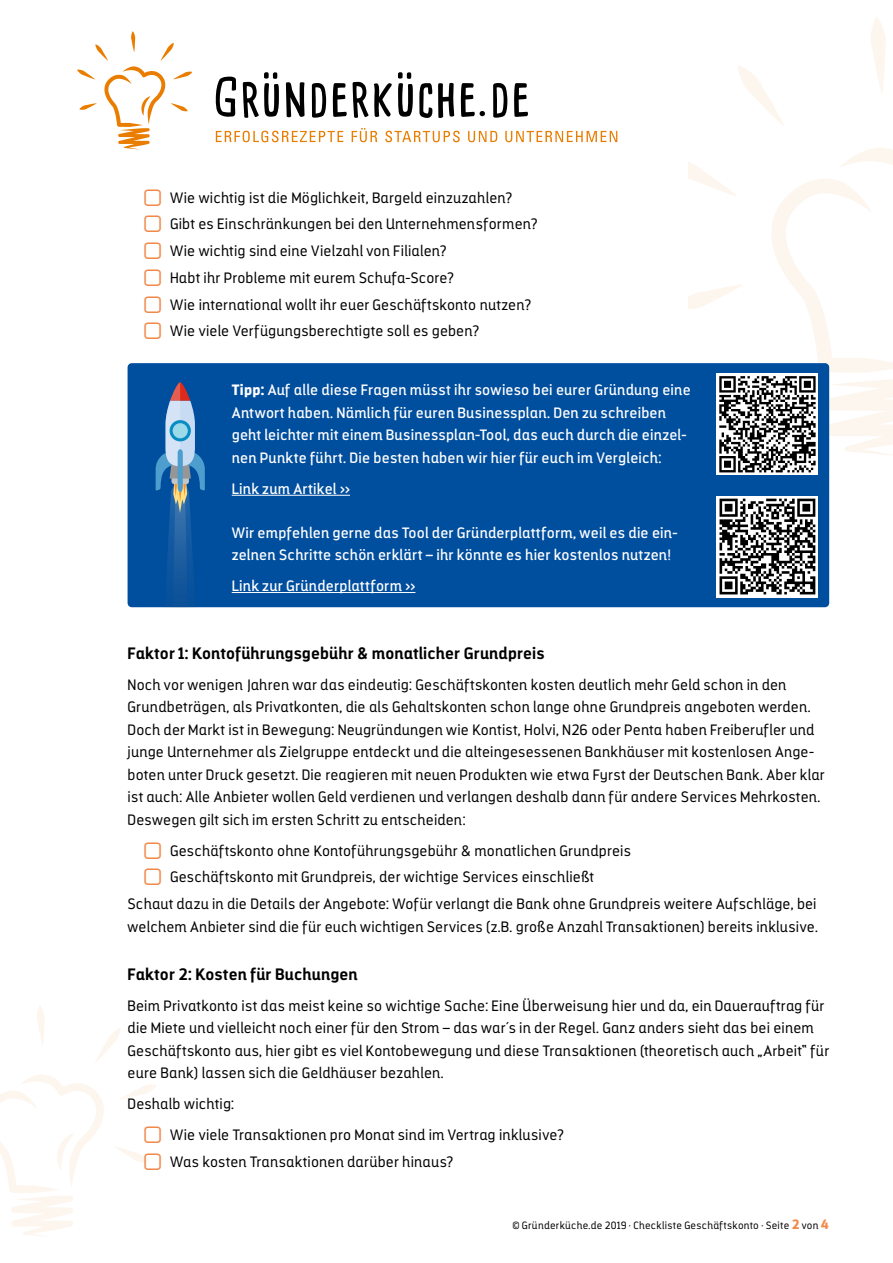
<style>
.page{position:relative;width:893px;height:1263px;background:#fff}
.page>*{position:absolute;margin:0;border:0;box-sizing:border-box;transform-origin:0 0}
.t1{font:700 16.5px "Darwin Alt";letter-spacing:.015em;color:#000}
.t2{font:300 15px/22.5px "Darwin Alt";letter-spacing:.02em;color:#000}
.t3{font:15px/22.5px "Darwin Alt";letter-spacing:.02em;color:#fff}
.t4{font:300 10.5px "Darwin Alt";letter-spacing:.04em;color:#000}
.s1{font-weight:900}
.s2{font-weight:900;font-size:13.5px;color:#f08a4c}
</style>
<div class="page">
<svg style="left:216px;top:72px;width:312px;height:46px"></svg>
<svg style="left:216px;top:128px;width:401px;height:14px"></svg>
<svg style="left:77px;top:31px;width:115px;height:119px"></svg>
<svg style="left:689px;top:17px;width:204px;height:442px"></svg>
<div style="left:128px;top:363px;width:701px;height:244px;background:#004e9e;border-radius:4px"></div>
<hr style="left:232px;top:495px;width:118px;height:1px;background:#fff">
<hr style="left:232px;top:592px;width:183px;height:1px;background:#fff">
<svg style="left:156px;top:382px;width:49px;height:223px"></svg>
<svg style="left:170px;top:420px;width:21px;height:21px"></svg>
<div style="left:173px;top:423px;width:15px;height:15px;background:#9cdaea;border-radius:50%"></div>
<div style="left:717px;top:374px;width:101px;height:101px;background:#fff"></div>
<svg style="left:719px;top:376px;width:97px;height:96px"></svg>
<svg style="left:717px;top:496px;width:101px;height:101px"></svg>
<svg style="left:719px;top:499px;width:96px;height:95px;background:#7b7b7b"></svg>
<svg style="left:0;top:1006px;width:157px;height:231px"></svg>
<p class="t2" style="left:170px;top:184px;width:369px;line-height:26.7px">Wie wichtig ist die Möglichkeit, Bargeld einzuzahlen?<br>Gibt es Einschränkungen bei den Unternehmensformen?<br>Wie wichtig sind eine Vielzahl von Filialen?<br>Habt ihr Probleme mit eurem Schufa-Score?<br>Wie international wollt ihr euer Geschäftskonto nutzen?<br>Wie viele Verfügungsberechtigte soll es geben?</p>
<p class="t3" style="left:232px;top:379px;width:460px"><span class="s1">Tipp:</span> Auf alle diese Fragen müsst ihr sowieso bei eurer Gründung eine Antwort haben. Nämlich für euren Businessplan. Den zu schreiben geht leichter mit einem Businessplan-Tool, das euch durch die einzel&shy;nen Punkte führt. Die besten haben wir hier für euch im Vergleich:</p>
<p class="t3" style="left:232px;top:477px;width:120px">Link zum Artikel &gt;&gt;</p>
<p class="t3" style="left:232px;top:521px;width:448px">Wir empfehlen gerne das Tool der Gründerplattform, weil es die ein&shy;zelnen Schritte schön erklärt – ihr könnte es hier kostenlos nutzen!</p>
<p class="t3" style="left:232px;top:575px;width:185px">Link zur Gründerplattform &gt;&gt;</p>
<p class="t1" style="left:128px;top:643px;width:419px">Faktor 1: Kontoführungsgebühr &amp; monatlicher Grundpreis</p>
<p class="t2" style="left:128px;top:673px;width:699px">Noch vor wenigen Jahren war das eindeutig: Geschäftskonten kosten deutlich mehr Geld schon in den Grundbeträgen, als Privatkonten, die als Gehaltskonten schon lange ohne Grundpreis angeboten werden.<br>Doch der Markt ist in Bewegung: Neugründungen wie Kontist, Holvi, N26 oder Penta haben Freiberufler und junge Unternehmer als Zielgruppe entdeckt und die alteingesessenen Bankhäuser mit kostenlosen Ange&shy;boten unter Druck gesetzt. Die reagieren mit neuen Produkten wie etwa Fyrst der Deutschen Bank. Aber klar ist auch: Alle Anbieter wollen Geld verdienen und verlangen deshalb dann für andere Services Mehrkosten.<br>Deswegen gilt sich im ersten Schritt zu entscheiden:</p>
<p class="t2" style="left:170px;top:839px;width:462px">Geschäftskonto ohne Kontoführungsgebühr &amp; monatlichen Grundpreis</p>
<p class="t2" style="left:170px;top:866px;width:425px">Geschäftskonto mit Grundpreis, der wichtige Services einschließt</p>
<p class="t2" style="left:128px;top:893px;width:690px">Schaut dazu in die Details der Angebote: Wofür verlangt die Bank ohne Grundpreis weitere Aufschläge, bei</p>
<p class="t2" style="left:128px;top:915px;width:692px">welchem Anbieter sind die für euch wichtigen Services (z.B. große Anzahl Transaktionen) bereits inklusive.</p>
<p class="t1" style="left:128px;top:964px;width:231px">Faktor 2: Kosten für Buchungen</p>
<p class="t2" style="left:128px;top:994px;width:703px">Beim Privatkonto ist das meist keine so wichtige Sache: Eine Überweisung hier und da, ein Dauerauftrag für die Miete und vielleicht noch einer für den Strom – das war´s in der Regel. Ganz anders sieht das bei einem Geschäftskonto aus, hier gibt es viel Kontobewegung und diese Transaktionen (theoretisch auch „Arbeit“ für eure Bank) lassen sich die Geldhäuser bezahlen.</p>
<p class="t2" style="left:170px;top:1088px;width:395px;line-height:31px;text-indent:-43px">Deshalb wichtig:<br>Wie viele Transaktionen pro Monat sind im Vertrag inklusive?</p>
<p class="t2" style="left:170px;top:1151px;width:285px">Was kosten Transaktionen darüber hinaus?</p>
<p class="t4" style="left:512px;top:1219px;width:318px">© Gründerküche.de 2019 · Checkliste Geschäftskonto · Seite <span class="s2">2</span> von <span class="s2">4</span></p>
</div>
